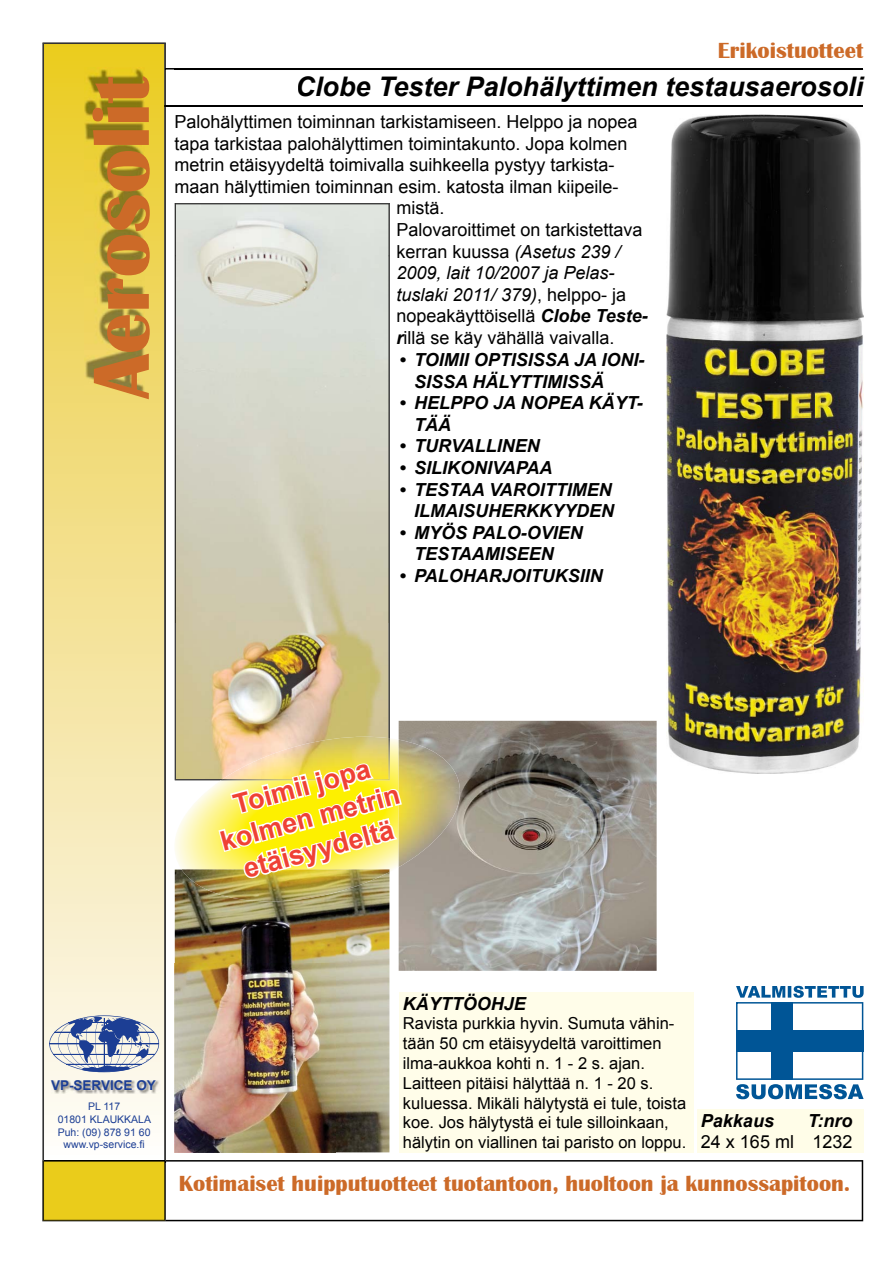
<style>
.page{position:relative;width:893px;height:1263px;background:#fff}
.page>*{position:absolute;margin:0;border:0;box-sizing:border-box;transform-origin:0 0}
.t1{font:700 82.5px "Britannic";color:#cc6a28}
.t2{font:italic 700 27px "Arial";color:#000}
.t3{font:700 27px/32.4px "Arial";color:#ef4135;text-align:center}
.t4{font:700 22.5px "Britannic";color:#cc6a28}
.t5{font:18px "Arial";color:#000}
.t6{font:italic 700 18px/21.6px "Arial";color:#000}
.t7{font:italic 18px "Arial";color:#000}
.t8{font:16.5px/19.8px "Arial";color:#000}
.t9{font:700 13.5px "Arial";color:#1c3e94}
.t10{font:10.5px/12.6px "Arial";color:#1c3e94;text-align:center}
.s1{font-style:italic}
.s2{font-style:normal}
.s3{font-weight:700;font-style:italic}
</style>
<div class="page">
<hr style="left:162px;top:106px;width:701px;height:1px;background:#000">
<svg style="left:165px;top:68px;width:9px;height:2px"></svg>
<img style="left:43px;top:43px;width:122px;height:1117px">
<svg style="left:166px;top:1160px;width:697px;height:61px"></svg>
<img style="left:85px;top:68px;width:60px;height:326px">
<svg style="left:43px;top:1160px;width:123px;height:61px;background:#dcc019"></svg>
<img style="left:51px;top:1080px;width:109px;height:13px">
<svg style="left:49px;top:1015px;width:110px;height:57px;background:#a9b2c6"></svg>
<hr style="left:174px;top:68px;width:689px;height:2px;background:#000">
<img style="left:399px;top:721px;width:258px;height:250px">
<img style="left:666px;top:115px;width:198px;height:658px">
<svg style="left:175px;top:203px;width:215px;height:534px;background:#d0cbb4"></svg>
<img style="left:175px;top:204px;width:214px;height:52px">
<img style="left:175px;top:256px;width:48px;height:482px">
<img style="left:389px;top:256px;width:1px;height:482px">
<div style="left:399px;top:992px;width:294px;height:160px;background:#fffde9"></div>
<svg style="left:736px;top:986px;width:128px;height:113px"></svg>
<img style="left:175px;top:872px;width:161px;height:280px">
<img style="left:336px;top:901px;width:53px;height:251px">
<img style="left:174px;top:738px;width:225px;height:134px">
<img style="left:399px;top:740px;width:67px;height:127px">
<img style="left:223px;top:737px;width:166px;height:1px">
<img style="left:222px;top:738px;width:167px;height:23px">
<img style="left:181px;top:869px;width:208px;height:32px">
<svg style="left:217px;top:761px;width:187px;height:120px"></svg>
<div style="left:697px;top:1109px;width:167px;height:43px;background:#fffde8"></div>
<h1 class="t1" style="left:75px;top:399px;width:324px;rotate:-90deg">Aerosolit</h1>
<p class="t4" style="left:718px;top:38px;width:147px">Erikoistuotteet</p>
<h2 class="t2" style="left:295px;top:69px;width:569px">Clobe Tester Palohälyttimen testausaerosoli</h2>
<p class="t5" style="left:174px;top:110px;width:465px">Palohälyttimen toiminnan tarkistamiseen. Helppo ja nopea</p>
<p class="t5" style="left:174px;top:131px;width:455px">tapa tarkistaa palohälyttimen toimintakunto. Jopa kolmen</p>
<p class="t5" style="left:174px;top:153px;width:442px">metrin etäisyydeltä toimivalla suihkeella pystyy tarkista-</p>
<p class="t5" style="left:174px;top:175px;width:446px">maan hälyttimien toiminnan esim. katosta ilman kiipeile-</p>
<p class="t5" style="left:396px;top:196px;width:50px">mistä.</p>
<p class="t5" style="left:396px;top:218px;width:248px">Palovaroittimet on tarkistettava</p>
<p class="t5" style="left:396px;top:239px;width:226px">kerran kuussa <span class="s1">(Asetus 239 /</span></p>
<p class="t7" style="left:396px;top:261px;width:220px">2009, lait 10/2007 ja Pelas-</p>
<p class="t7" style="left:396px;top:283px;width:231px">tuslaki 2011/ 379)<span class="s2">, helppo- ja</span></p>
<p class="t5" style="left:396px;top:304px;width:253px">nopeakäyttöisellä <span class="s3">Clobe Teste-</span></p>
<p class="t5" style="left:396px;top:326px;width:220px"><span class="s3">r</span>illä se käy vähällä vaivalla.</p>
<p class="t6" style="left:414px;top:349px;width:232px;text-indent:-15px">• TOIMII OPTISISSA JA IONI-<br>SISSA HÄLYTTIMISSÄ</p>
<p class="t6" style="left:414px;top:393px;width:230px;text-indent:-15px">• HELPPO JA NOPEA KÄYT-<br>TÄÄ</p>
<p class="t6" style="left:399px;top:436px;width:142px">• TURVALLINEN</p>
<p class="t6" style="left:399px;top:457px;width:155px">• SILIKONIVAPAA</p>
<p class="t6" style="left:399px;top:479px;width:216px;text-align:right">• TESTAA VAROITTIMEN<br>ILMAISUHERKKYYDEN</p>
<p class="t6" style="left:414px;top:522px;width:170px;text-indent:-15px">• MYÖS PALO-OVIEN<br>TESTAAMISEEN</p>
<p class="t6" style="left:399px;top:565px;width:205px">• PALOHARJOI TUK SIIN</p>
<h2 class="t3" style="left:209px;top:795px;width:186px;rotate:-15deg">Toimii jopa kolmen metrin etäisyydeltä</h2>
<p class="t9" style="left:51px;top:1076px;width:106px">VP-SERVICE OY</p>
<p class="t10" style="left:58px;top:1100px;width:95px">PL 117<br>01801 KLAUKKALA<br>Puh: (09) 878 91 60 www.vp-service.fi</p>
<p class="t6" style="left:403px;top:993px;width:125px">KÄYTTÖOHJE</p>
<p class="t8" style="left:403px;top:1014px;width:285px">Ravista purkkia hyvin. Sumuta vähin&shy;tään 50 cm etäisyydeltä varoittimen ilma-aukkoa kohti n. 1 - 2 s. ajan.<br>Laitteen pitäisi hälyttää n. 1 - 20 s. kuluessa. Mikäli hälytystä ei tule, toista koe. Jos hälytystä ei tule silloinkaan, hälytin on viallinen tai paristo on loppu.</p>
<p class="t6" style="left:701px;top:1110px;width:75px">Pakkaus</p>
<p class="t6" style="left:808px;top:1110px;width:46px">T:nro</p>
<p class="t5" style="left:701px;top:1130px;width:153px">24 x 165 ml 1232</p>
<p class="t4" style="left:179px;top:1170px;width:673px">Kotimaiset huipputuotteet tuotantoon, huoltoon ja kunnossapitoon.</p>
</div>
